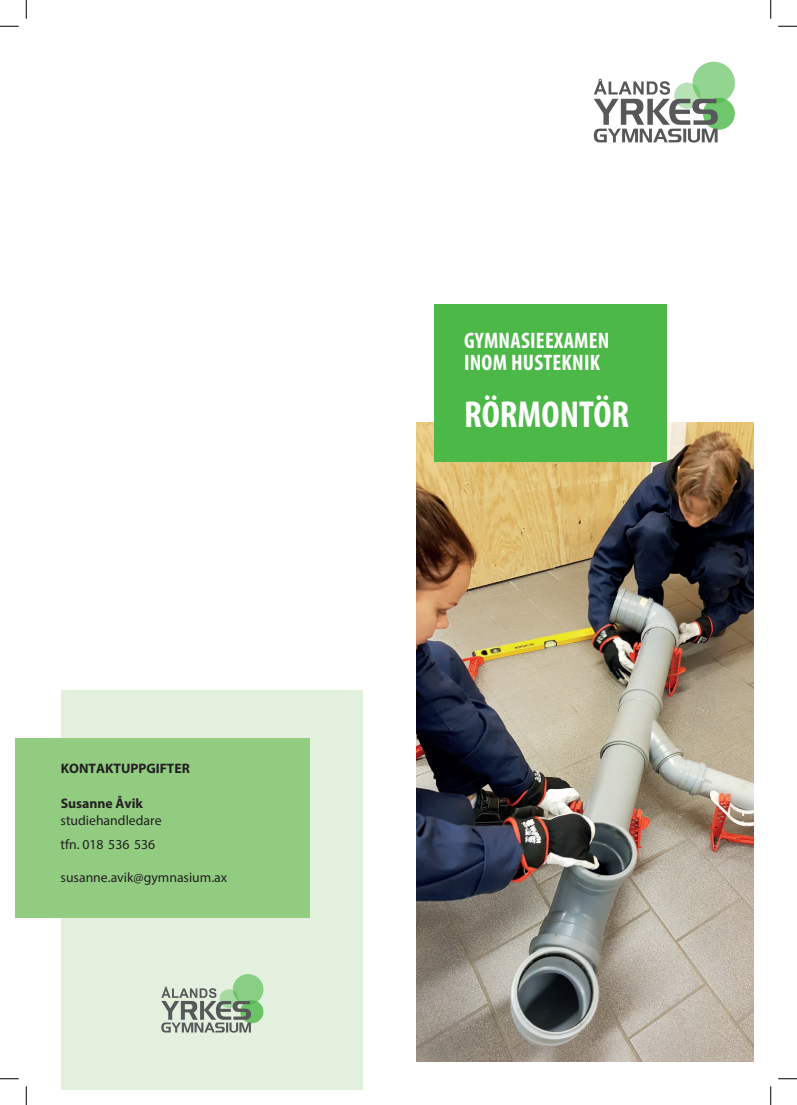
<style>
.page{position:relative;width:797px;height:1105px;background:#fff}
.page>*{position:absolute;margin:0;border:0;box-sizing:border-box;transform-origin:0 0}
.t1{font:700 condensed 37.62px "Myriad Pro";color:#fff}
.t2{font:700 condensed 22.5px/22.5px "Myriad Pro";letter-spacing:.01em;color:#fff}
.t3{font:13.75px/24.2px "Myriad Pro";color:#242021}
.t4{font:700 13.75px "Myriad Pro";color:#242021}
</style>
<div class="page">
<div style="left:62px;top:690px;width:301px;height:399px;background:#e3f0de"></div>
<img style="left:416px;top:422px;width:337px;height:639px">
<svg style="left:594px;top:62px;width:141px;height:81px"></svg>
<svg style="left:161px;top:974px;width:102px;height:59px"></svg>
<div style="left:16px;top:738px;width:294px;height:180px;background:#91cc81"></div>
<div style="left:435px;top:304px;width:232px;height:158px;background:#4cb848"></div>
<svg style="left:0;top:25px;width:19px;height:2px"></svg>
<svg style="left:778px;top:25px;width:19px;height:2px"></svg>
<svg style="left:0;top:1078px;width:19px;height:1px"></svg>
<svg style="left:778px;top:1078px;width:19px;height:1px"></svg>
<svg style="left:25px;top:0;width:2px;height:19px"></svg>
<svg style="left:25px;top:1086px;width:2px;height:19px"></svg>
<svg style="left:770px;top:0;width:1px;height:19px"></svg>
<svg style="left:770px;top:1086px;width:1px;height:19px"></svg>
<p class="t4" style="left:61px;top:760px;width:131px">KONTAKTUPPGIFTER</p>
<p class="t4" style="left:61px;top:795px;width:84px">Susanne Åvik</p>
<p class="t3" style="left:61px;top:808px;width:102px">studiehandledare tfn. 018 536 536</p>
<p class="t3" style="left:61px;top:865px;width:168px">susanne.avik@gymnasium.ax</p>
<h2 class="t2" style="left:464px;top:329px;width:147px">GYMNASIEEXAMEN<br>INOM HUSTEKNIK</h2>
<h1 class="t1" style="left:464px;top:391px;width:167px">RÖRMONTÖR</h1>
</div>
